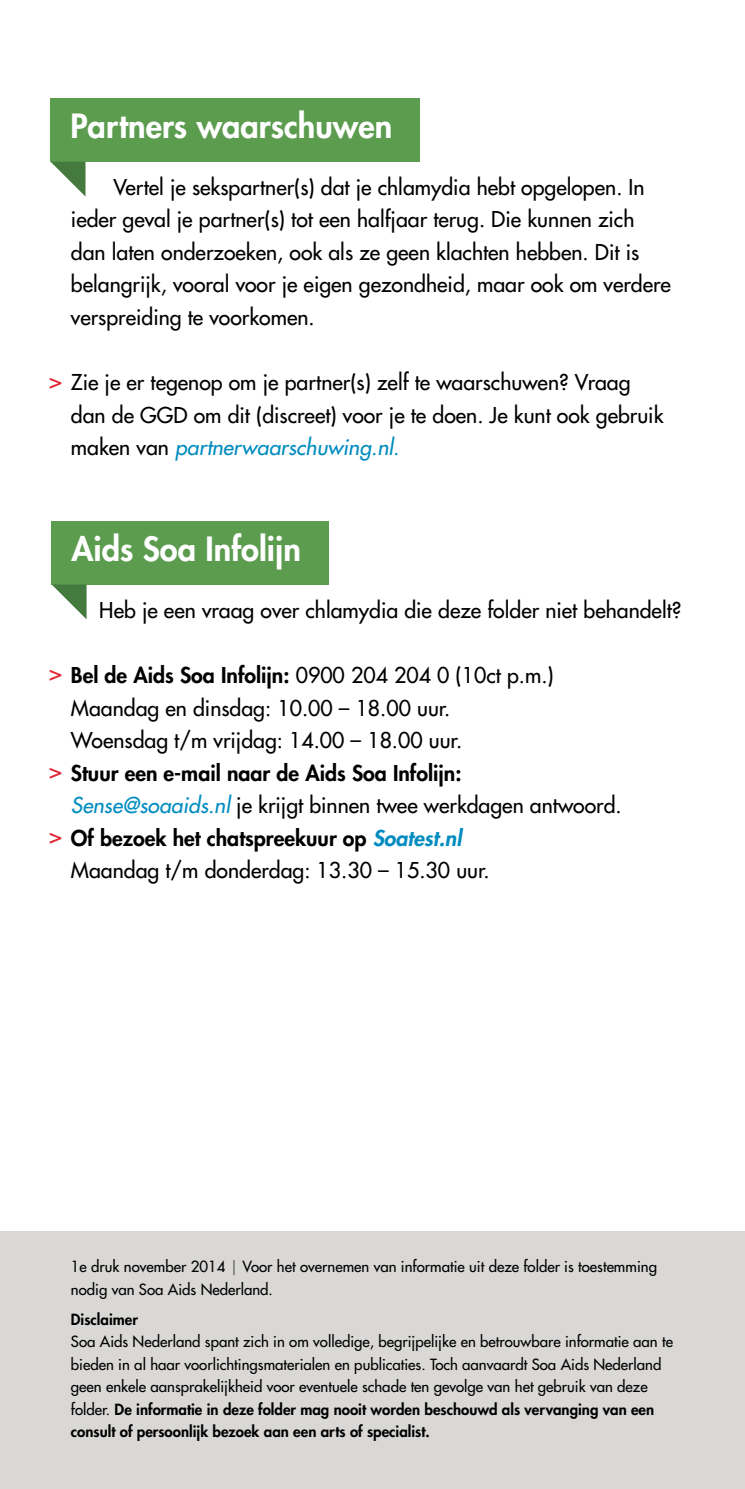
<style>
.page{position:relative;width:745px;height:1489px;background:#fff}
.page>*{position:absolute;margin:0;border:0;box-sizing:border-box;transform-origin:0 0}
.t1{font:800 32.5px "Futura Std";color:#fff}
.t2{font:500 21.25px/32.5px "Futura Std";color:#000}
.t3{font:800 21.25px "Futura Std";color:#000}
.t4{font:500 15px/22.5px "Futura Std";color:#000}
.t5{font:800 15px "Futura Std";color:#000}
.s1{font-size:22.5px;color:#e22532}
.s2{font-style:italic;color:#008cbf}
.s3{font-weight:500;font-size:22.5px;color:#e22532}
.s4{font-weight:500}
.s5{color:#636563}
.s6{font-weight:800}
</style>
<div class="page">
<div style="left:0;top:1230px;width:744px;height:258px;background:#d9d8d6"></div>
<div style="left:51px;top:98px;width:369px;height:64px;background:#5c9c4f"></div>
<div style="left:52px;top:520px;width:277px;height:64px;background:#5c9c4f"></div>
<svg style="left:51px;top:162px;width:34px;height:34px"></svg>
<svg style="left:52px;top:584px;width:34px;height:35px"></svg>
<h1 class="t1" style="left:70px;top:105px;width:323px">Partners waarschuwen</h1>
<p class="t2" style="left:71px;top:171px;width:601px;text-indent:43px">Vertel je sekspartner(s) dat je chlamydia hebt opgelopen. In ieder geval je partner(s) tot een halfjaar terug. Die kunnen zich dan laten onderzoeken, ook als ze geen klachten hebben. Dit is belangrijk, vooral voor je eigen gezondheid, maar ook om verdere verspreiding te voorkomen.</p>
<p class="t2" style="left:71px;top:366px;width:593px;text-indent:-22px"><span class="s1">&gt;</span> Zie je er tegenop om je partner(s) zelf te waarschuwen? Vraag dan de GGD om dit (discreet) voor je te doen. Je kunt ook gebruik maken van <span class="s2">partnerwaarschuwing.nl.</span></p>
<h1 class="t1" style="left:71px;top:528px;width:231px">Aids Soa Infolijn</h1>
<p class="t2" style="left:99px;top:594px;width:583px">Heb je een vraag over chlamydia die deze folder niet behandelt?</p>
<p class="t3" style="left:49px;top:661px;width:505px"><span class="s3">&gt;</span> Bel de Aids Soa Infolijn: <span class="s4">0900 204 204 0 (10ct p.m.)</span></p>
<p class="t2" style="left:71px;top:691px;width:381px">Maandag en dinsdag: 10.00 – 18.00 uur.</p>
<p class="t2" style="left:71px;top:724px;width:392px">Woensdag t/m vrijdag: 14.00 – 18.00 uur.</p>
<p class="t3" style="left:49px;top:759px;width:413px"><span class="s3">&gt;</span> Stuur een e-mail naar de Aids Soa Infolijn:</p>
<p class="t2" style="left:71px;top:789px;width:552px"><span class="s2">Sense@soaaids.nl</span> je krijgt binnen twee werkdagen antwoord.</p>
<p class="t3" style="left:49px;top:824px;width:413px"><span class="s3">&gt;</span> Of bezoek het chatspreekuur op <span class="s2">Soatest.nl</span></p>
<p class="t2" style="left:71px;top:854px;width:420px">Maandag t/m donderdag: 13.30 – 15.30 uur.</p>
<p class="t4" style="left:71px;top:1255px;width:587px">1e druk november 2014 <span class="s5">|</span> Voor het overnemen van informatie uit deze folder is toestemming nodig van Soa Aids Nederland.</p>
<p class="t5" style="left:71px;top:1309px;width:68px">Disclaimer</p>
<p class="t4" style="left:71px;top:1330px;width:603px">Soa Aids Nederland spant zich in om volledige, begrijpelijke en betrouwbare informatie aan te bieden in al haar voorlichtingsmaterialen en publicaties. Toch aanvaardt Soa Aids Nederland geen enkele aansprakelijkheid voor eventuele schade ten gevolge van het gebruik van deze folder. <span class="s6">De informatie in deze folder mag nooit worden beschouwd als vervanging van een consult of persoonlijk bezoek aan een arts of specialist.</span></p>
</div>
